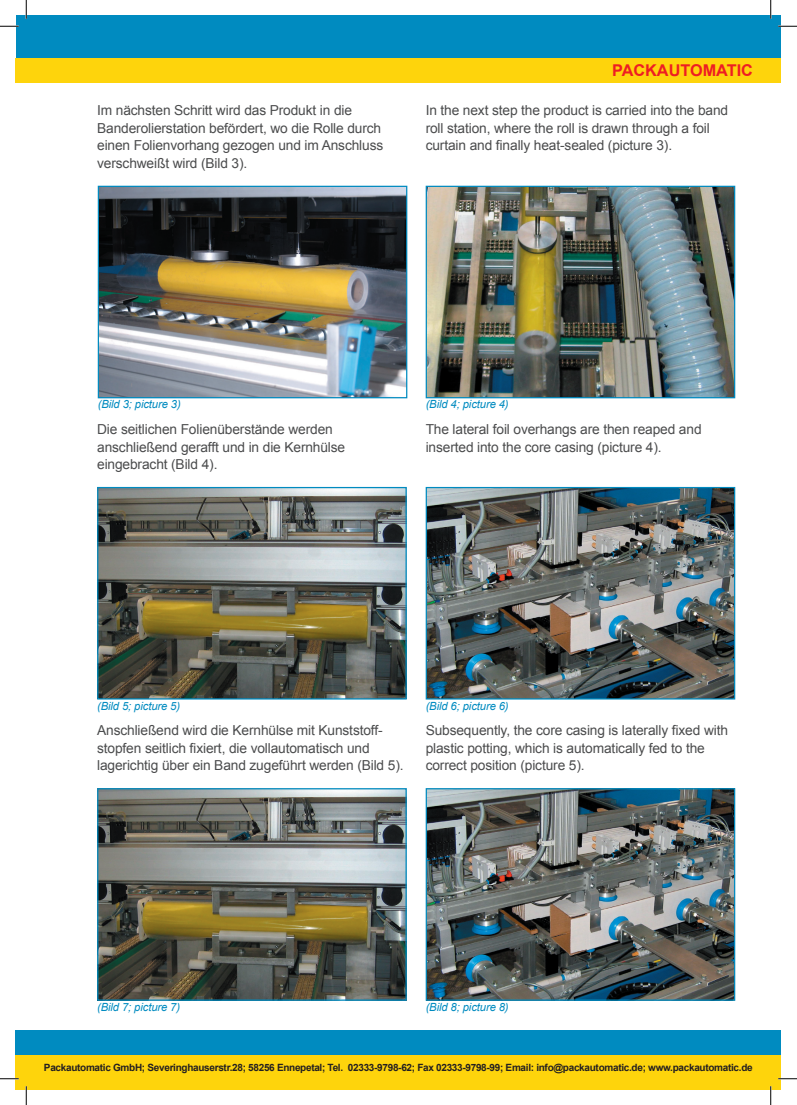
<style>
.page{position:relative;width:797px;height:1105px;background:#fff}
.page>*{position:absolute;margin:0;border:0;box-sizing:border-box;transform-origin:0 0}
.t1{font:700 16.25px "Arial";color:#ee1d23}
.t2{font:13.75px/17.8px "Arial";letter-spacing:-.01em;color:#4b4c4d}
.t3{font:italic 11.25px "Arial";letter-spacing:-.01em;color:#008bc0}
.t4{font:700 10px "Arial";letter-spacing:-.03em;color:#231f20}
</style>
<div class="page">
<div style="left:16px;top:1055px;width:765px;height:34px;background:#fed40c"></div>
<div style="left:16px;top:1030px;width:765px;height:25px;background:#008bc0"></div>
<div style="left:16px;top:58px;width:765px;height:25px;background:#fed40c"></div>
<div style="left:16px;top:16px;width:764px;height:42px;background:#008bc0"></div>
<img style="left:100px;top:188px;width:305px;height:208px">
<div style="left:98px;top:186px;width:309px;height:212px;border:1px solid #008bc0"></div>
<img style="left:427px;top:188px;width:306px;height:208px">
<div style="left:425px;top:186px;width:310px;height:212px;border:1px solid #008bc0"></div>
<img style="left:99px;top:489px;width:306px;height:208px">
<div style="left:97px;top:487px;width:310px;height:212px;border:1px solid #008bc0"></div>
<img style="left:427px;top:489px;width:306px;height:208px">
<div style="left:425px;top:487px;width:310px;height:212px;border:1px solid #008bc0"></div>
<img style="left:99px;top:790px;width:306px;height:209px">
<div style="left:97px;top:788px;width:310px;height:213px;border:1px solid #008bc0"></div>
<img style="left:427px;top:790px;width:306px;height:209px">
<div style="left:425px;top:788px;width:310px;height:213px;border:1px solid #008bc0"></div>
<svg style="left:0;top:25px;width:19px;height:2px"></svg>
<svg style="left:778px;top:25px;width:19px;height:2px"></svg>
<svg style="left:0;top:1078px;width:19px;height:1px"></svg>
<svg style="left:778px;top:1078px;width:19px;height:1px"></svg>
<svg style="left:25px;top:0;width:2px;height:19px"></svg>
<svg style="left:25px;top:1086px;width:2px;height:19px"></svg>
<svg style="left:770px;top:0;width:1px;height:19px"></svg>
<svg style="left:770px;top:1086px;width:1px;height:19px"></svg>
<p class="t2" style="left:97px;top:101px;width:288px">Im nächsten Schritt wird das Produkt in die Banderolierstation befördert, wo die Rolle durch einen Folienvorhang gezogen und im Anschluss verschweißt wird (Bild 3).</p>
<p class="t1" style="left:612px;top:62px;width:142px">PACKAUTOMATIC</p>
<p class="t2" style="left:425px;top:101px;width:304px">In the next step the product is carried into the band roll station, where the roll is drawn through a foil curtain and finally heat-sealed (picture 3).</p>
<p class="t3" style="left:98px;top:398px;width:85px">(Bild 3; picture 3)</p>
<p class="t3" style="left:425px;top:398px;width:85px">(Bild 4; picture 4)</p>
<p class="t2" style="left:97px;top:420px;width:249px">Die seitlichen Folienüberstände werden anschließend gerafft und in die Kernhülse eingebracht (Bild 4).</p>
<p class="t2" style="left:425px;top:420px;width:277px">The lateral foil overhangs are then reaped and inserted into the core casing (picture 4).</p>
<p class="t3" style="left:97px;top:699px;width:85px">(Bild 5; picture 5)</p>
<p class="t3" style="left:425px;top:699px;width:85px">(Bild 6; picture 6)</p>
<p class="t2" style="left:97px;top:721px;width:308px">Anschließend wird die Kernhülse mit Kunststoff&shy;stopfen seitlich fixiert, die vollautomatisch und lagerichtig über ein Band zugeführt werden (Bild 5).</p>
<p class="t2" style="left:425px;top:721px;width:304px">Subsequently, the core casing is laterally fixed with plastic potting, which is automatically fed to the correct position (picture 5).</p>
<p class="t3" style="left:97px;top:1000px;width:85px">(Bild 7; picture 7)</p>
<p class="t3" style="left:425px;top:1000px;width:85px">(Bild 8; picture 8)</p>
<p class="t4" style="left:44px;top:1062px;width:710px">Packautomatic GmbH; Severinghauserstr.28; 58256 Ennepetal; Tel. 02333-9798-62; Fax 02333-9798-99; Email: info@packautomatic.de; www.packautomatic.de</p>
</div>
